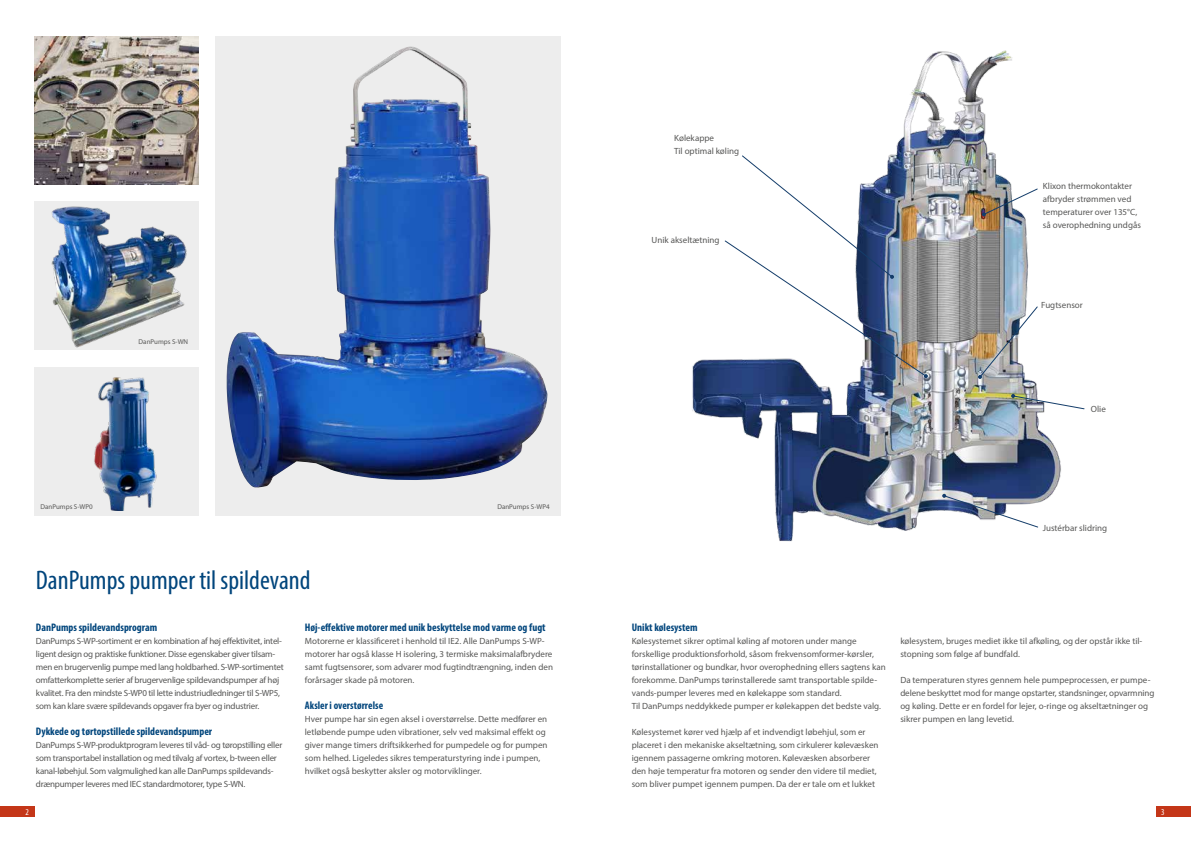
<style>
.page{position:relative;width:1191px;height:842px;background:#fff}
.page>*{position:absolute;margin:0;border:0;box-sizing:border-box;transform-origin:0 0}
.t1{font:condensed 27px "Myriad Pro";color:#00457c}
.t2{font:700 condensed 11px "Myriad Pro";color:#00457c}
.t3{font:9px/13px "Myriad Pro";color:#575756}
.t4{font:9px/13px "Myriad Pro";letter-spacing:-.025em;color:#575756}
.t5{font:condensed 9px "Myriad Pro";color:#fff}
.t6{font:7px "Myriad Pro";color:#575756}
</style>
<div class="page">
<div style="left:1157px;top:807px;width:34px;height:10px;background:#c43618"></div>
<div style="left:0;top:806px;width:34px;height:11px;background:#c43618"></div>
<img style="left:692px;top:50px;width:369px;height:492px">
<svg style="left:724px;top:154px;width:204px;height:224px"></svg>
<svg style="left:981px;top:188px;width:57px;height:28px"></svg>
<img style="left:978px;top:305px;width:60px;height:74px">
<svg style="left:942px;top:494px;width:97px;height:34px"></svg>
<svg style="left:1011px;top:394px;width:74px;height:16px"></svg>
<div style="left:215px;top:36px;width:346px;height:480px;background:#ededed"></div>
<img style="left:34px;top:36px;width:164px;height:149px">
<div style="left:34px;top:367px;width:164px;height:149px;background:#ededed"></div>
<img style="left:226px;top:47px;width:321px;height:440px">
<img style="left:94px;top:377px;width:63px;height:134px">
<img style="left:34px;top:202px;width:164px;height:148px">
<p class="t6" style="left:139px;top:337px;width:51px">DanPumps S-WN</p>
<p class="t6" style="left:40px;top:503px;width:54px">DanPumps S-WP0</p>
<p class="t6" style="left:497px;top:503px;width:54px">DanPumps S-WP4</p>
<h1 class="t1" style="left:36px;top:564px;width:276px">DanPumps pumper til spildevand</h1>
<p class="t2" style="left:36px;top:620px;width:123px">DanPumps spildevandsprogram</p>
<p class="t4" style="left:36px;top:634px;width:249px">DanPumps S-WP-sortiment er en kombination af høj effektivitet, intel&shy;ligent design og praktiske funktioner. Disse egenskaber giver tilsam&shy;men en brugervenlig pumpe med lang holdbarhed. S-WP-sortimentet omfatterkomplette serier af brugervenlige spildevandspumper af høj kvalitet. Fra den mindste S-WP0 til lette industriudledninger til S-WP5, som kan klare svære spildevands opgaver fra byer og industrier.</p>
<p class="t2" style="left:36px;top:724px;width:178px">Dykkede og tørtopstillede spildevandspumper</p>
<p class="t4" style="left:36px;top:738px;width:248px">DanPumps S-WP-produktprogram leveres til våd- og tøropstilling eller som transportabel installation og med tilvalg af vortex, b-tween eller kanal-løbehjul. Som valgmulighed kan alle DanPumps spildevands&shy;drænpumper leveres med IEC standardmotorer, type S-WN.</p>
<p class="t2" style="left:305px;top:620px;width:242px">Høj-effektive motorer med unik beskyttelse mod varme og fugt</p>
<p class="t3" style="left:305px;top:634px;width:250px">Motorerne er klassificeret i henhold til IE2. Alle DanPumps S-WP&shy;motorer har også klasse H isolering, 3 termiske maksimalafbrydere samt fugtsensorer, som advarer mod fugtindtrængning, inden den forårsager skade på motoren.</p>
<p class="t2" style="left:305px;top:698px;width:80px">Aksler i overstørrelse</p>
<p class="t3" style="left:305px;top:712px;width:244px">Hver pumpe har sin egen aksel i overstørrelse. Dette medfører en letløbende pumpe uden vibrationer, selv ved maksimal effekt og giver mange timers driftsikkerhed for pumpedele og for pumpen som helhed. Ligeledes sikres temperaturstyring inde i pumpen, hvilket også beskytter aksler og motorviklinger.</p>
<p class="t3" style="left:674px;top:132px;width:66px">Kølekappe<br>Til optimal køling</p>
<p class="t3" style="left:651px;top:233px;width:69px">Unik akseltætning</p>
<p class="t3" style="left:1043px;top:180px;width:99px">Klixon thermokontakter afbryder strømmen ved temperaturer over 135°C, så overophedning undgås</p>
<p class="t3" style="left:1041px;top:298px;width:43px">Fugtsensor</p>
<p class="t3" style="left:1091px;top:402px;width:16px">Olie</p>
<p class="t3" style="left:1042px;top:522px;width:66px">Justérbar slidring</p>
<p class="t2" style="left:631px;top:620px;width:67px">Unikt kølesystem</p>
<p class="t3" style="left:631px;top:634px;width:256px">Kølesystemet sikrer optimal køling af motoren under mange forskellige produktionsforhold, såsom frekvensomformer-kørsler, tørinstallationer og bundkar, hvor overophedning ellers sagtens kan forekomme. DanPumps tørinstallerede samt transportable spilde&shy;vands-pumper leveres med en kølekappe som standard.<br>Til DanPumps neddykkede pumper er kølekappen det bedste valg.</p>
<p class="t3" style="left:631px;top:725px;width:248px">Kølesystemet kører ved hjælp af et indvendigt løbehjul, som er placeret i den mekaniske akseltætning, som cirkulerer kølevæsken igennem passagerne omkring motoren. Kølevæsken absorberer den høje temperatur fra motoren og sender den videre til mediet, som bliver pumpet igennem pumpen. Da der er tale om et lukket</p>
<p class="t3" style="left:900px;top:634px;width:243px">kølesystem, bruges mediet ikke til afkøling, og der opstår ikke til&shy;stopning som følge af bundfald.</p>
<p class="t3" style="left:900px;top:673px;width:256px">Da temperaturen styres gennem hele pumpeprocessen, er pumpe&shy;delene beskyttet mod for mange opstarter, standsninger, opvarmning og køling. Dette er en fordel for lejer, o-ringe og akseltætninger og sikrer pumpen en lang levetid.</p>
<p class="t5" style="left:26px;top:806px;width:5px">2</p>
<p class="t5" style="left:1161px;top:806px;width:5px">3</p>
</div>
